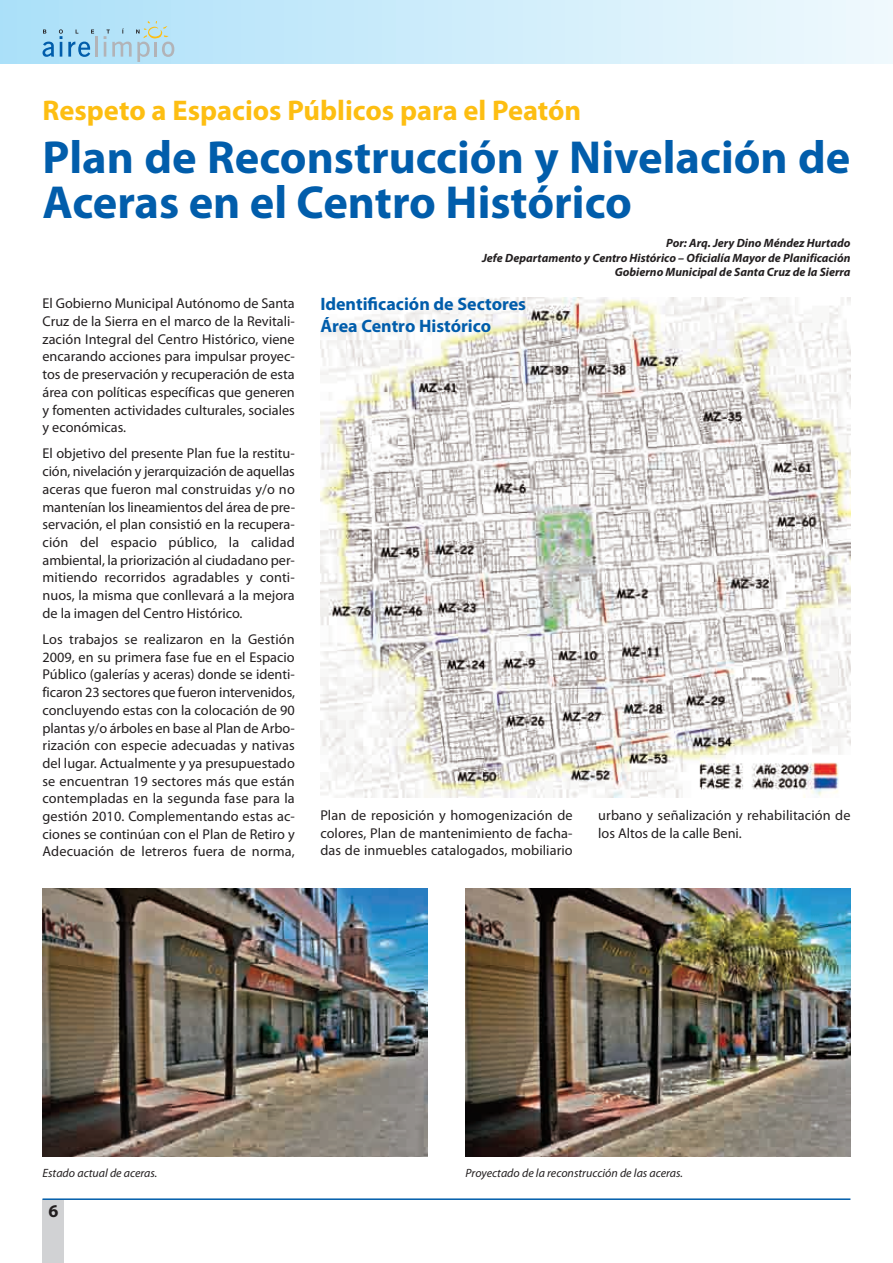
<style>
.page{position:relative;width:893px;height:1263px;background:#fff}
.page>*{position:absolute;margin:0;border:0;box-sizing:border-box;transform-origin:0 0}
.t1{font:700 46.5px/45px "Myriad Pro";color:#015dab}
.t2{font:700 28.5px "Myriad Pro";color:#fdbe12}
.t3{font:700 18px/21.6px "Myriad Pro";color:#015dab}
.t4{font:700 18px "Myriad Pro";color:#231f20}
.t5{font:14.25px/17.7px "Myriad Pro";color:#231f20;text-align:justify}
.t6{font:italic 700 12px/14.4px "Myriad Pro";color:#231f20;text-align:right}
.t7{font:italic 12px "Myriad Pro";color:#231f20}
</style>
<div class="page">
<div style="left:43px;top:1199px;width:21px;height:64px;background:#d1d2d4"></div>
<div style="left:0;top:0;width:893px;height:64px;background:linear-gradient(to right,#abe0f9,#eff9fd)"></div>
<hr style="left:95px;top:36px;width:3px;height:21px;background:#b2b3b7">
<svg style="left:43px;top:29px;width:51px;height:28px"></svg>
<svg style="left:104px;top:21px;width:70px;height:41px;background:#b5d9e8"></svg>
<hr style="left:43px;top:1198px;width:807px;height:2px;background:#015dab">
<img style="left:320px;top:298px;width:530px;height:499px">
<img style="left:43px;top:888px;width:384px;height:269px">
<img style="left:466px;top:888px;width:384px;height:269px">
<h2 class="t2" style="left:43px;top:100px;width:540px">Respeto a Espacios Públicos para el Peatón</h2>
<h1 class="t1" style="left:43px;top:139px;width:809px">Plan de Reconstrucción y Nivelación de<br>Aceras en el Centro Histórico</h1>
<p class="t5" style="left:43px;top:296px;width:254px">El Gobierno Municipal Autónomo de Santa Cruz de la Sierra en el marco de la Revitali&shy;zación Integral del Centro Histórico, viene encarando acciones para impulsar proyec&shy;tos de preservación y recuperación de esta área con políticas específicas que generen y fomenten actividades culturales, sociales y económicas.</p>
<p class="t5" style="left:43px;top:446px;width:254px">El objetivo del presente Plan fue la restitu&shy;ción, nivelación y jerarquización de aquellas aceras que fueron mal construidas y/o no mantenían los lineamientos del área de pre&shy;servación, el plan consistió en la recupera&shy;ción del espacio público, la calidad ambiental, la priorización al ciudadano per&shy;mitiendo recorridos agradables y conti&shy;nuos, la misma que conllevará a la mejora de la imagen del Centro Histórico.</p>
<p class="t5" style="left:43px;top:631px;width:254px">Los trabajos se realizaron en la Gestión 2009, en su primera fase fue en el Espacio Público (galerías y aceras) donde se identi&shy;ficaron 23 sectores que fueron intervenidos, concluyendo estas con la colocación de 90 plantas y/o árboles en base al Plan de Arbo&shy;rización con especie adecuadas y nativas del lugar. Actualmente y ya presupuestado se encuentran 19 sectores más que están contempladas en la segunda fase para la gestión 2010. Complementando estas ac&shy;ciones se continúan con el Plan de Retiro y Adecuación de letreros fuera de norma,</p>
<p class="t6" style="left:482px;top:237px;width:370px">Por: Arq. Jery Dino Méndez Hurtado<br>Jefe Departamento y Centro Histórico – Oficialía Mayor de Planificación<br>Gobierno Municipal de Santa Cruz de la Sierra</p>
<p class="t3" style="left:320px;top:295px;width:207px">Identificación de Sectores<br>Área Centro Histórico</p>
<p class="t5" style="left:320px;top:807px;width:254px">Plan de reposición y homogenización de colores, Plan de mantenimiento de facha&shy;das de inmuebles catalogados, mobiliario</p>
<p class="t5" style="left:598px;top:807px;width:254px">urbano y señalización y rehabilitación de los Altos de la calle Beni.</p>
<p class="t7" style="left:43px;top:1168px;width:116px">Estado actual de aceras.</p>
<p class="t7" style="left:466px;top:1168px;width:219px">Proyectado de la reconstrucción de las aceras.</p>
<p class="t4" style="left:48px;top:1204px;width:11px">6</p>
</div>
